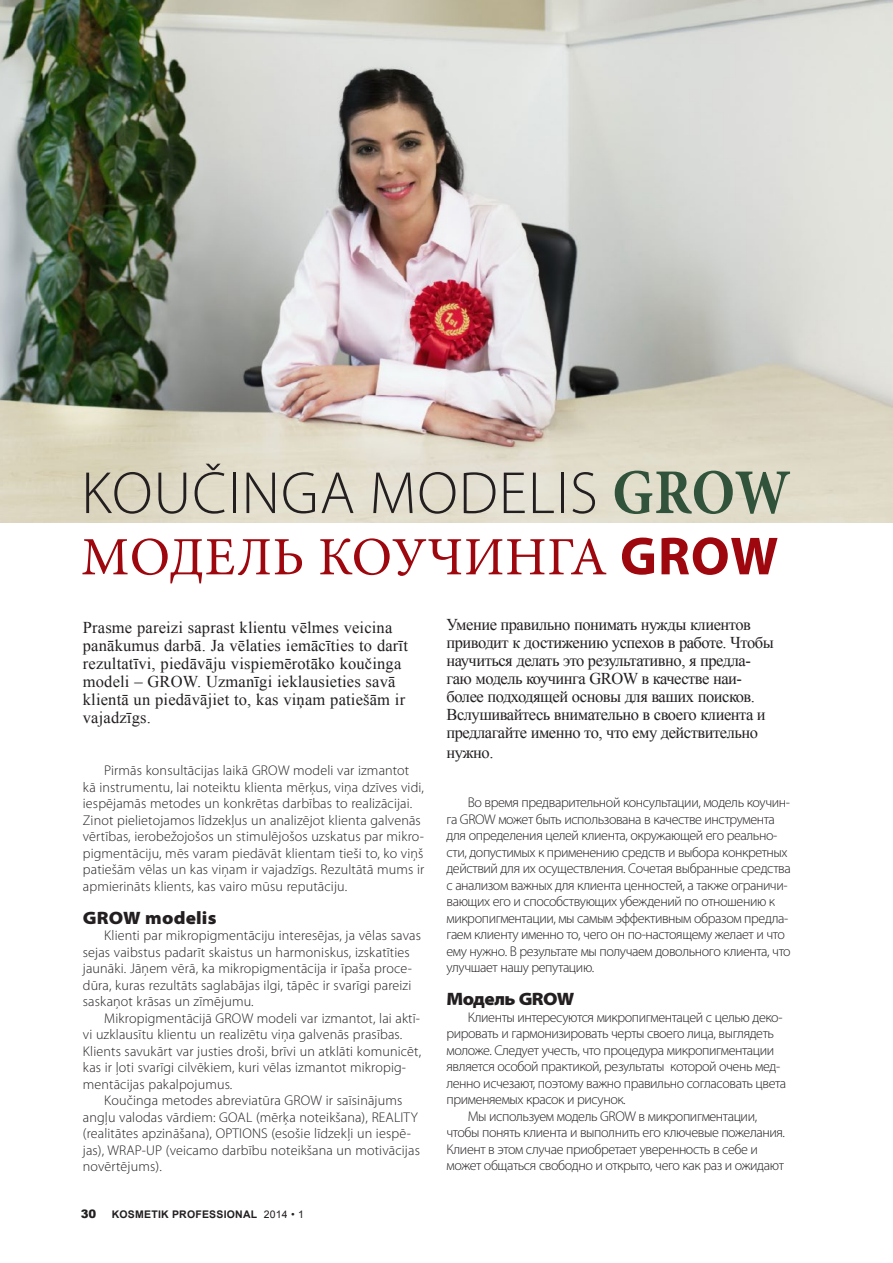
<style>
.page{position:relative;width:893px;height:1263px;background:#fff}
.page>*{position:absolute;margin:0;border:0;box-sizing:border-box;transform-origin:0 0}
.SMALL_Default_Text{font:300 60px "Myriad Pro";letter-spacing:.02em;color:#231f20}
.SMALL_Default_Text-2{font:54px "Minion Pro";letter-spacing:.01em;color:#9d070d}
.SMALL_Default_Text-3{font:900 semi-expanded 18px "Myriad Pro";letter-spacing:-.005em;color:#231f20}
.SMALL_Default_Text-4{font:900 semi-expanded 18px "Myriad Pro";letter-spacing:-.03em;color:#231f20}
.LID{font:16.5px/18px "Times New Roman";letter-spacing:-.03em;color:#231f20}
.LID-2{font:16.5px/18px "Times New Roman";letter-spacing:.01em;color:#231f20}
.SMALL_Default_Text-5{font:300 14.1px/16.5px "Myriad Pro";letter-spacing:.005em;color:#231f20}
.SMALL_Default_Text-6{font:300 14.1px/16.5px "Myriad Pro";letter-spacing:-.03em;color:#231f20}
.t1{font:900 11.7px "Arial";color:#231f20}
.t2{font:700 10.5px "Arial";letter-spacing:.02em;color:#231f20}
.s1{font-family:"Minion Pro";font-weight:700;font-size:63.9px;color:#31533b}
.s2{font-family:"Myriad Pro";font-weight:700}
.s3{font-weight:400}
</style>
<div class="page">
<img style="left:0;top:0;width:893px;height:522px">
<p class="SMALL_Default_Text" style="left:81px;top:460px;width:711px">KOUČINGA MODELIS <span class="s1">GROW</span></p>
<p class="SMALL_Default_Text-2" style="left:81px;top:521px;width:699px">МОДЕЛЬ КОУЧИНГА <span class="s2">GROW</span></p>
<p class="LID-2" style="left:83px;top:618px;width:327px">Prasme pareizi saprast klientu vēlmes veicina panākumus darbā. Ja vēlaties iemācīties to darīt rezultatīvi, piedāvāju vispiemērotāko koučinga modeli – GROW. Uzmanīgi ieklausieties savā klientā un piedāvājiet to, kas viņam patiešām ir vajadzīgs.</p>
<p class="SMALL_Default_Text-5" style="left:83px;top:763px;width:343px;text-indent:21px">Pirmās konsultācijas laikā GROW modeli var izmantot kā instrumentu, lai noteiktu klienta mērķus, viņa dzīves vidi, iespējamās metodes un konkrētas darbības to realizācijai.<br>Zinot pielietojamos līdzekļus un analizējot klienta galvenās vērtības, ierobežojošos un stimulējošos uzskatus par mikro&shy;pigmentāciju, mēs varam piedāvāt klientam tieši to, ko viņš patiešām vēlas un kas viņam ir vajadzīgs. Rezultātā mums ir apmierināts klients, kas vairo mūsu reputāciju.</p>
<p class="SMALL_Default_Text-3" style="left:83px;top:907px;width:135px">GROW modelis</p>
<p class="SMALL_Default_Text-5" style="left:83px;top:928px;width:340px;text-indent:21px">Klienti par mikropigmentāciju interesējas, ja vēlas savas sejas vaibstus padarīt skaistus un harmoniskus, izskatīties jaunāki. Jāņem vērā, ka mikropigmentācija ir īpaša proce&shy;dūra, kuras rezultāts saglabājas ilgi, tāpēc ir svarīgi pareizi saskaņot krāsas un zīmējumu.</p>
<p class="SMALL_Default_Text-5" style="left:83px;top:1010px;width:340px;text-indent:21px">Mikropigmentācijā GROW modeli var izmantot, lai aktī&shy;vi uzklausītu klientu un realizētu viņa galvenās prasības.<br>Klients savukārt var justies droši, brīvi un atklāti komunicēt, kas ir ļoti svarīgi cilvēkiem, kuri vēlas izmantot mikropig&shy;mentācijas pakalpojumus.</p>
<p class="SMALL_Default_Text-5" style="left:83px;top:1093px;width:339px;text-indent:21px">Koučinga metodes abreviatūra GROW ir saīsinājums angļu valodas vārdiem: GOAL (mērķa noteikšana), REALITY (realitātes apzināšana), OPTIONS (esošie līdzekļi un iespē&shy;jas), WRAP-UP (veicamo darbību noteikšana un motivācijas novērtējums).</p>
<p class="LID" style="left:446px;top:615px;width:329px">Умение правильно понимать нужды клиентов приводит к достижению успехов в работе. Чтобы научиться делать это результативно, я предла&shy;гаю модель коучинга GROW в качестве наи&shy;более подходящей основы для ваших поисков.<br>Вслушивайтесь внимательно в своего клиента и предлагайте именно то, что ему действительно</p>
<p class="LID" style="left:446px;top:743px;width:48px">нужно.</p>
<p class="SMALL_Default_Text-6" style="left:446px;top:794px;width:346px;text-indent:21px">Во время предварительной консультации, модель коучин&shy;га GROW может быть использована в качестве инструмента для определения целей клиента, окружающей его реально&shy;сти, допустимых к применению средств и выбора конкретных действий для их осуществления. Cочетая выбранные средства с анализом важных для клиента ценностей, а также ограничи&shy;вающих его и способствующих убеждений по отношению к микропигментации, мы самым эффективным образом предла&shy;гаeм клиенту именно то, чего он по-настоящему желает и что ему нужно. В результате мы получаем довольного клиента, что улучшает нашу репутацию.</p>
<p class="SMALL_Default_Text-4" style="left:446px;top:989px;width:129px">Модель GROW</p>
<p class="SMALL_Default_Text-6" style="left:446px;top:1009px;width:341px;text-indent:21px">Клиенты интересуются микропигментацей с целью деко&shy;рировать и гaрмонизировать черты своего лица, выглядеть моложе. Cледует учесть, что процедура микропигментации является особой практикой, результаты которой очень мед&shy;ленно исчезают, поэтому важно правильно согласовать цвета применяемых красок и рисунок.</p>
<p class="SMALL_Default_Text-6" style="left:446px;top:1108px;width:340px;text-indent:21px">Мы используем модель GROW в микропигментации, чтобы понять клиента и выполнить его ключевые пожелания.<br>Клиент в этом случае приобретает уверенность в себе и может общаться свободно и открыто, чего как раз и ожидают</p>
<p class="t1" style="left:81px;top:1206px;width:17px">30</p>
<p class="t2" style="left:112px;top:1207px;width:194px">KOSMETIK PROFESSIONAL <span class="s3">2014 • 1</span></p>
</div>
